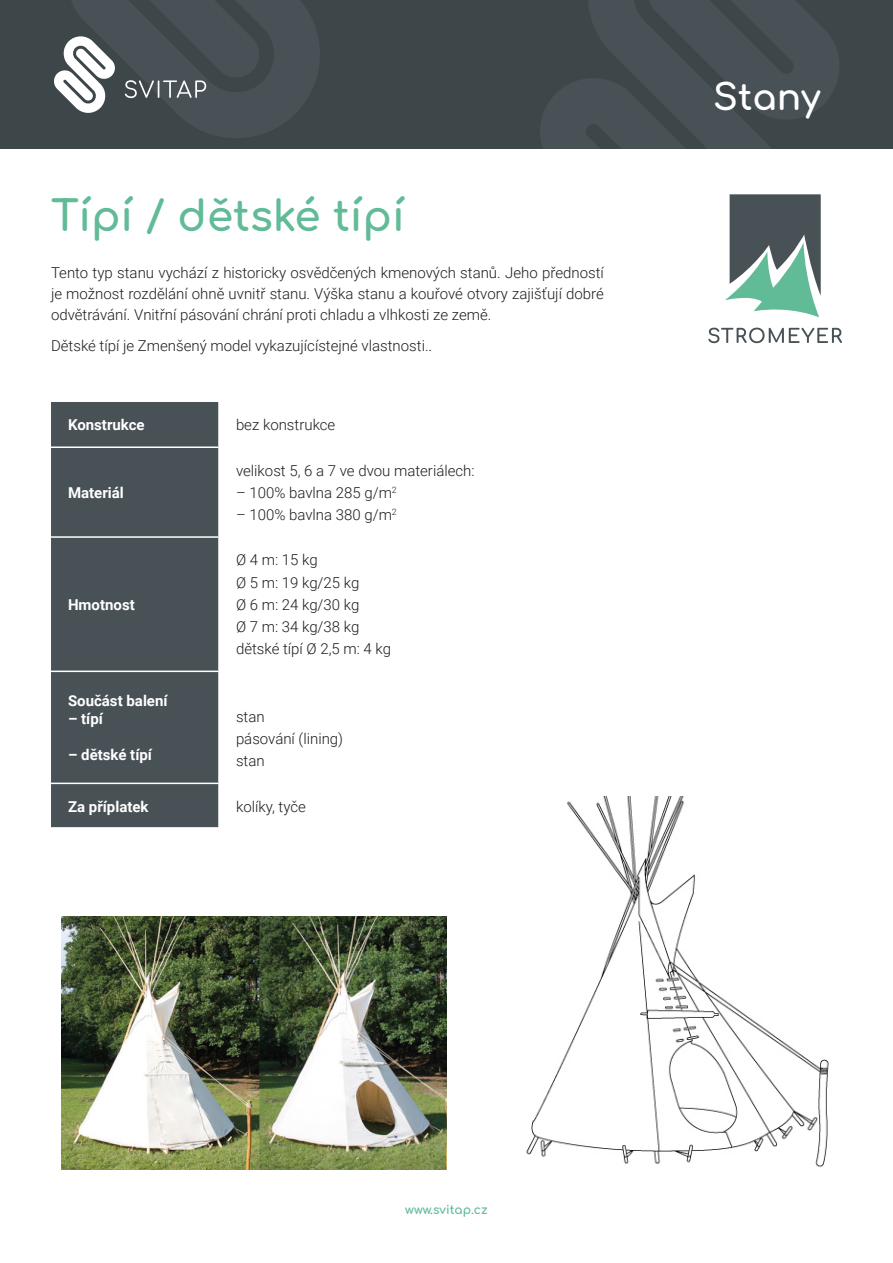
<style>
.page{position:relative;width:893px;height:1263px;background:#fff}
.page>*{position:absolute;margin:0;border:0;box-sizing:border-box;transform-origin:0 0}
.Nadpis{font:700 42px "Comfortaa";color:#62bb97}
.t1{font:700 36px "Comfortaa";color:#fff}
.Popis_stanu{font:300 15px/21px "Roboto";color:#1d1d1b;text-align:justify}
.Tabulka__text{font:300 15px "Roboto";color:#1d1d1b}
.Tabulka__záhlaví{font:700 15px "Roboto";color:#fff}
.t2{font:700 12px "Comfortaa";color:#62bb97}
</style>
<div class="page">
<div style="left:0;top:0;width:893px;height:149px;background:#3d4649"></div>
<svg style="left:540px;top:0;width:299px;height:148px"></svg>
<img style="left:446px;top:796px;width:383px;height:373px">
<img style="left:61px;top:916px;width:385px;height:253px">
<div style="left:51px;top:402px;width:167px;height:425px;background:#485156"></div>
<hr style="left:51px;top:446px;width:169px;height:2px;background:#fff">
<hr style="left:51px;top:536px;width:169px;height:2px;background:#fff">
<hr style="left:51px;top:670px;width:169px;height:2px;background:#fff">
<hr style="left:51px;top:783px;width:169px;height:1px;background:#fff">
<svg style="left:54px;top:0;width:266px;height:138px"></svg>
<svg style="left:708px;top:328px;width:134px;height:15px"></svg>
<svg style="left:725px;top:194px;width:96px;height:123px"></svg>
<p class="Nadpis" style="left:51px;top:178px;width:355px">Típí / dětské típí</p>
<p class="Popis_stanu" style="left:51px;top:261px;width:554px">Tento typ stanu vychází z historicky osvědčených kmenových stanů. Jeho předností je možnost rozdělání ohně uvnitř stanu. Výška stanu a kouřové otvory zajišťují dobré odvětrávání. Vnitřní pásování chrání proti chladu a vlhkosti ze země.</p>
<p class="Popis_stanu" style="left:51px;top:334px;width:383px">Dětské típí je Zmenšený model vykazujícístejné vlastnosti..</p>
<p class="Tabulka__záhlaví" style="left:68px;top:414px;width:78px">Konstrukce</p>
<p class="Tabulka__text" style="left:236px;top:414px;width:101px">bez konstrukce</p>
<p class="Tabulka__záhlaví" style="left:68px;top:482px;width:57px">Materiál</p>
<p class="Tabulka__záhlaví" style="left:68px;top:594px;width:68px">Hmotnost</p>
<p class="Tabulka__záhlaví" style="left:68px;top:690px;width:101px">Součást balení</p>
<p class="Tabulka__záhlaví" style="left:68px;top:708px;width:36px">– típí</p>
<p class="Tabulka__záhlaví" style="left:68px;top:744px;width:86px">– dětské típí</p>
<p class="Tabulka__text" style="left:236px;top:460px;width:240px">velikost 5, 6 a 7 ve dvou materiálech:</p>
<p class="Tabulka__text" style="left:236px;top:482px;width:162px">– 100% bavlna 285 g/m<sup>2</sup></p>
<p class="Tabulka__text" style="left:236px;top:504px;width:162px">– 100% bavlna 380 g/m<sup>2</sup></p>
<p class="Tabulka__text" style="left:236px;top:549px;width:83px">Ø 4 m: 15 kg</p>
<p class="Tabulka__text" style="left:236px;top:572px;width:125px">Ø 5 m: 19 kg/25 kg</p>
<p class="Tabulka__text" style="left:236px;top:594px;width:125px">Ø 6 m: 24 kg/30 kg</p>
<p class="Tabulka__text" style="left:236px;top:616px;width:125px">Ø 7 m: 34 kg/38 kg</p>
<p class="Tabulka__text" style="left:236px;top:638px;width:157px">dětské típí Ø 2,5 m: 4 kg</p>
<p class="Tabulka__text" style="left:236px;top:706px;width:30px">stan</p>
<p class="Tabulka__text" style="left:236px;top:728px;width:109px">pásování (lining)</p>
<p class="Tabulka__text" style="left:236px;top:750px;width:30px">stan</p>
<p class="Tabulka__záhlaví" style="left:68px;top:796px;width:82px">Za příplatek</p>
<p class="Tabulka__text" style="left:236px;top:796px;width:71px">kolíky, tyče</p>
<h2 class="t1" style="left:713px;top:65px;width:109px">Stany</h2>
<p class="t2" style="left:405px;top:1198px;width:84px">www.svitap.cz</p>
</div>
